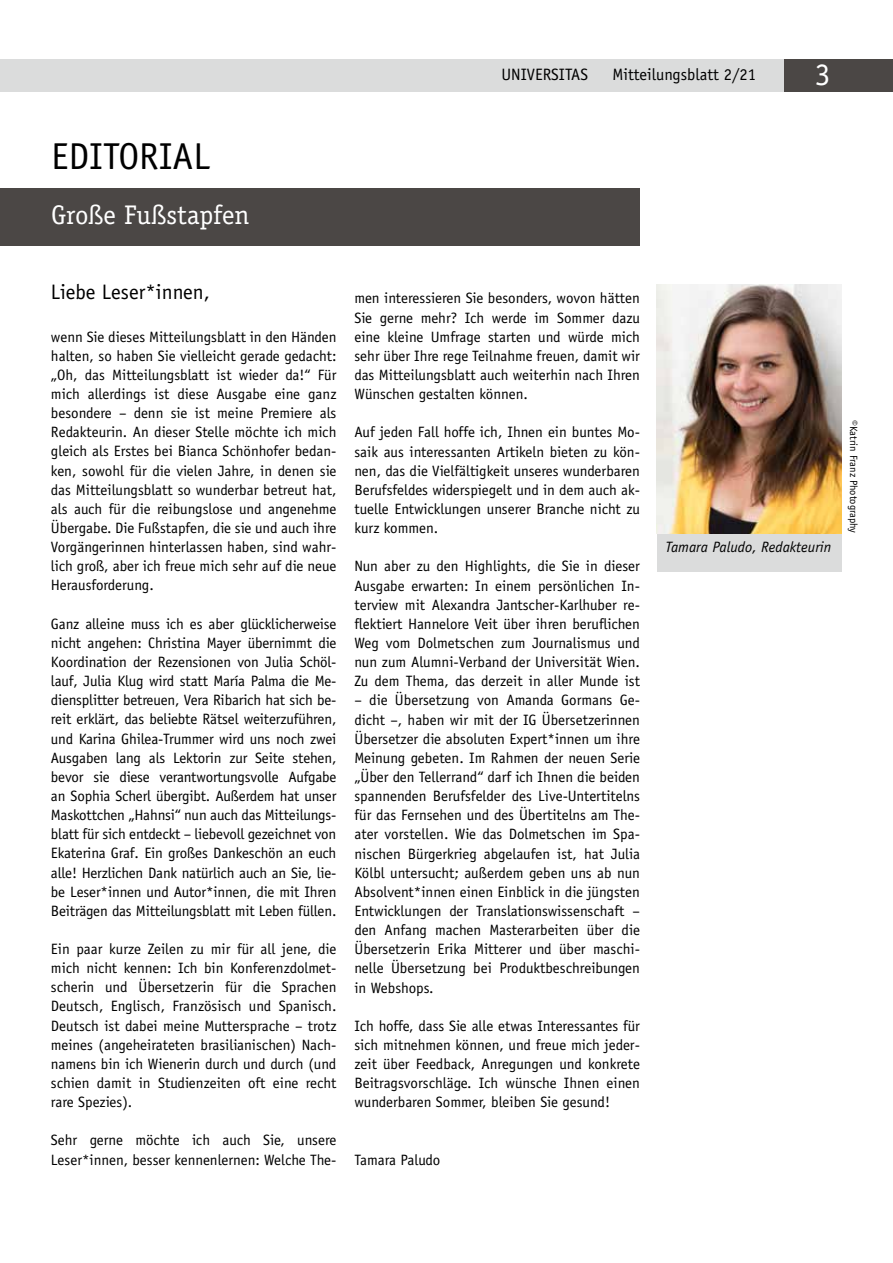
<style>
.page{position:relative;width:893px;height:1263px;background:#fff}
.page>*{position:absolute;margin:0;border:0;box-sizing:border-box;transform-origin:0 0}
.t1{font:37.5px "Officina Sans Std";color:#000}
.t2{font:31.5px "Officina Serif Std";color:#fff}
.t3{font:27px "Officina Serif Std";color:#fff}
.t4{font:21px "Officina Sans Std";color:#000}
.t5{font:16.5px "Officina Sans Std";color:#000}
.t6{font:15px/19.2px "Officina Sans Std";color:#000;text-align:justify}
.t7{font:italic 15px "Officina Sans Std";color:#000}
.t8{font:15px "Officina Sans Std";letter-spacing:-.02em;color:#000}
.t9{font:10.5px "Officina Sans Std";color:#000}
</style>
<div class="page">
<div style="left:0;top:59px;width:893px;height:33px;background:#dbdcdc"></div>
<div style="left:784px;top:59px;width:109px;height:33px;background:#4b4745"></div>
<div style="left:0;top:189px;width:640px;height:57px;background:#4b4745"></div>
<div style="left:657px;top:533px;width:185px;height:39px;background:#dbdcdc"></div>
<img style="left:657px;top:285px;width:185px;height:248px">
<p class="t5" style="left:501px;top:65px;width:88px">UNIVERSITAS</p>
<p class="t5" style="left:612px;top:65px;width:145px">Mitteilungsblatt 2/21</p>
<h2 class="t2" style="left:815px;top:56px;width:17px">3</h2>
<h1 class="t1" style="left:51px;top:135px;width:161px">EDITORIAL</h1>
<h3 class="t3" style="left:51px;top:199px;width:200px">Große Fußstapfen</h3>
<h3 class="t4" style="left:51px;top:280px;width:161px">Liebe Leser*innen,</h3>
<p class="t6" style="left:51px;top:327px;width:287px">wenn Sie dieses Mitteilungsblatt in den Händen halten, so haben Sie vielleicht gerade gedacht: „Oh, das Mitteilungsblatt ist wieder da!“ Für mich allerdings ist diese Ausgabe eine ganz besondere – denn sie ist meine Premiere als Redakteurin. An dieser Stelle möchte ich mich gleich als Erstes bei Bianca Schönhofer bedan&shy;ken, sowohl für die vielen Jahre, in denen sie das Mitteilungsblatt so wunderbar betreut hat, als auch für die reibungslose und angenehme Übergabe. Die Fußstapfen, die sie und auch ihre Vorgängerinnen hinterlassen haben, sind wahr&shy;lich groß, aber ich freue mich sehr auf die neue Herausforderung.</p>
<p class="t6" style="left:51px;top:614px;width:287px">Ganz alleine muss ich es aber glücklicherweise nicht angehen: Christina Mayer übernimmt die Koordination der Rezensionen von Julia Schöl&shy;lauf, Julia Klug wird statt María Palma die Me&shy;diensplitter betreuen, Vera Ribarich hat sich be&shy;reit erklärt, das beliebte Rätsel weiterzuführen, und Karina Ghilea-Trummer wird uns noch zwei Ausgaben lang als Lektorin zur Seite stehen, bevor sie diese verantwortungsvolle Aufgabe an Sophia Scherl übergibt. Außerdem hat unser Maskottchen „Hahnsi“ nun auch das Mitteilungs&shy;blatt für sich entdeckt – liebevoll gezeichnet von Ekaterina Graf. Ein großes Dankeschön an euch alle! Herzlichen Dank natürlich auch an Sie, lie&shy;be Leser*innen und Autor*innen, die mit Ihren Beiträgen das Mitteilungsblatt mit Leben füllen.</p>
<p class="t6" style="left:51px;top:939px;width:287px">Ein paar kurze Zeilen zu mir für all jene, die mich nicht kennen: Ich bin Konferenzdolmet&shy;scherin und Übersetzerin für die Sprachen Deutsch, Englisch, Französisch und Spanisch.<br>Deutsch ist dabei meine Muttersprache – trotz meines (angeheirateten brasilianischen) Nach&shy;namens bin ich Wienerin durch und durch (und schien damit in Studienzeiten oft eine recht rare Spezies).</p>
<p class="t6" style="left:51px;top:1131px;width:287px">Sehr gerne möchte ich auch Sie, unsere<br>Leser*innen, besser kennenlernen: Welche The-</p>
<p class="t6" style="left:354px;top:289px;width:287px">men interessieren Sie besonders, wovon hätten Sie gerne mehr? Ich werde im Sommer dazu eine kleine Umfrage starten und würde mich sehr über Ihre rege Teilnahme freuen, damit wir das Mitteilungsblatt auch weiterhin nach Ihren Wünschen gestalten können.</p>
<p class="t6" style="left:354px;top:423px;width:287px">Auf jeden Fall hoffe ich, Ihnen ein buntes Mo&shy;saik aus interessanten Artikeln bieten zu kön&shy;nen, das die Vielfältigkeit unseres wunderbaren Berufsfeldes widerspiegelt und in dem auch ak&shy;tuelle Entwicklungen unserer Branche nicht zu kurz kommen.</p>
<p class="t6" style="left:354px;top:557px;width:287px">Nun aber zu den Highlights, die Sie in dieser Ausgabe erwarten: In einem persönlichen In&shy;terview mit Alexandra Jantscher-Karlhuber re&shy;flektiert Hannelore Veit über ihren beruflichen Weg vom Dolmetschen zum Journalismus und nun zum Alumni-Verband der Universität Wien.<br>Zu dem Thema, das derzeit in aller Munde ist</p>
<p class="t6" style="left:354px;top:691px;width:287px">– die Übersetzung von Amanda Gormans Ge&shy;dicht –, haben wir mit der IG Übersetzerinnen Übersetzer die absoluten Expert*innen um ihre Meinung gebeten. Im Rahmen der neuen Serie „Über den Tellerrand“ darf ich Ihnen die beiden spannenden Berufsfelder des Live-Untertitelns für das Fernsehen und des Übertitelns am The&shy;ater vorstellen. Wie das Dolmetschen im Spa&shy;nischen Bürgerkrieg abgelaufen ist, hat Julia Kölbl untersucht; außerdem geben uns ab nun Absolvent*innen einen Einblick in die jüngsten Entwicklungen der Translationswissenschaft – den Anfang machen Masterarbeiten über die Übersetzerin Erika Mitterer und über maschi&shy;nelle Übersetzung bei Produktbeschreibungen in Webshops.</p>
<p class="t6" style="left:354px;top:1016px;width:287px">Ich hoffe, dass Sie alle etwas Interessantes für sich mitnehmen können, und freue mich jeder&shy;zeit über Feedback, Anregungen und konkrete Beitragsvorschläge. Ich wünsche Ihnen einen wunderbaren Sommer, bleiben Sie gesund!</p>
<p class="t8" style="left:354px;top:1151px;width:87px">Tamara Paludo</p>
<p class="t7" style="left:665px;top:538px;width:167px">Tamara Paludo, Redakteurin</p>
<p class="t9" style="left:860px;top:420px;width:114px;rotate:90deg">©Katrin Franz Photography</p>
</div>
